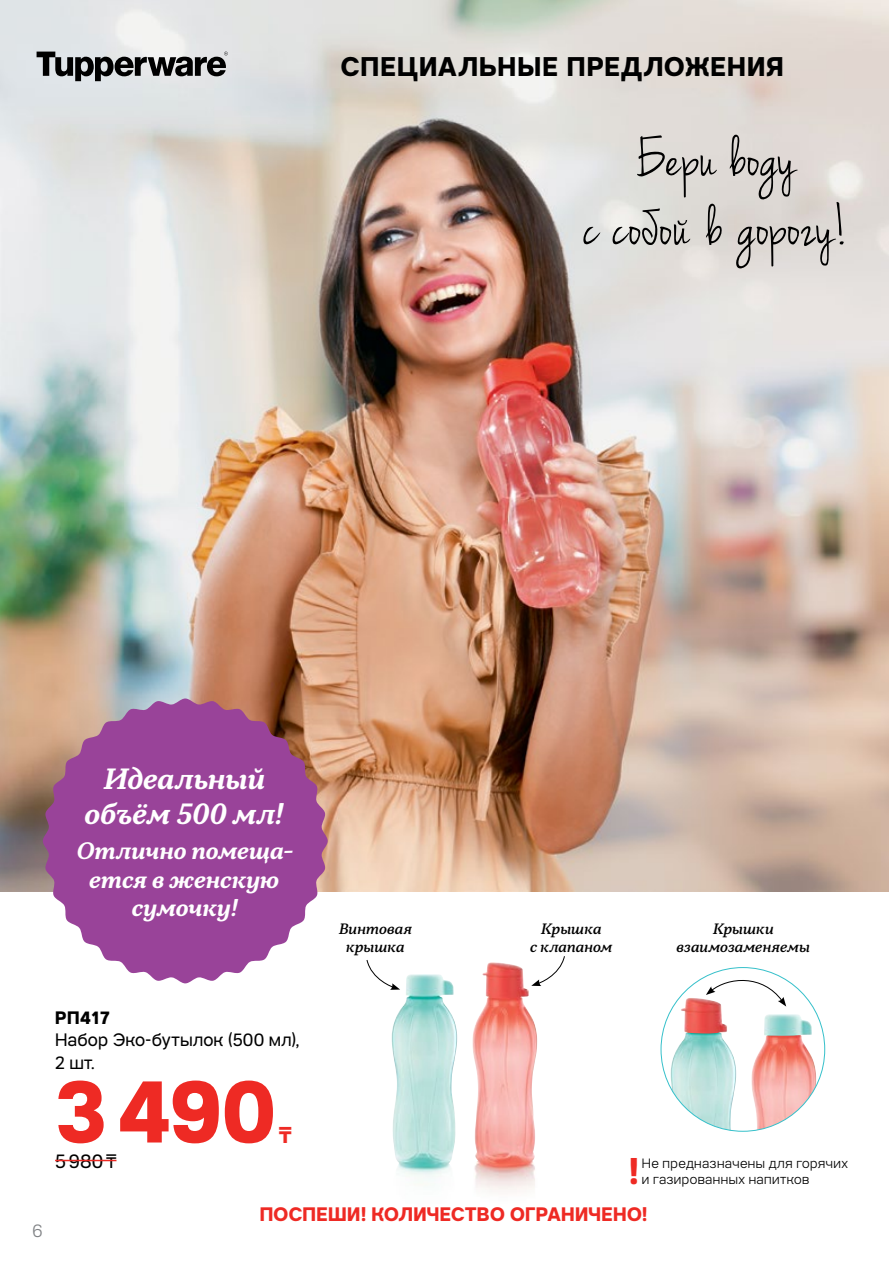
<style>
.page{position:relative;width:893px;height:1263px;background:#fff}
.page>*{position:absolute;margin:0;border:0;box-sizing:border-box;transform-origin:0 0}
.t1{font:700 88.5px "Tupper PRO";color:#ee2a24}
.t2{font:60px/69px "Tupperware Handwriting";letter-spacing:.02em;color:#000;text-align:center}
.t3{font:700 36.6px "Tupper PRO";color:#ee2a24}
.t4{font:italic 700 29.25px/35.1px "Tupper Serif";color:#fff;text-align:center}
.t5{font:700 27px "Tupper PRO";letter-spacing:.04em;color:#000}
.t6{font:italic 700 23.85px/28.5px "Tupper Serif";color:#fff;text-align:center}
.t7{font:700 22.5px "Noto Sans";color:#ee2a24}
.t8{font:700 19.5px "Tupper PRO";letter-spacing:.015em;color:#ee2a24}
.t9{font:19.5px "Tupper PRO";color:#000}
.t10{font:18px/22.5px "Tupper PRO";letter-spacing:.01em;color:#000}
.t11{font:700 18px "Tupper PRO";letter-spacing:.025em;color:#000}
.t12{font:300 18px "Tupper PRO";color:#808285}
.t13{font:italic 500 15px/18px "Tupper Serif";letter-spacing:.005em;color:#000;text-align:center}
.t14{font:300 13.5px/16.2px "Tupper PRO";letter-spacing:.03em;color:#000}
.s1{font-family:"Noto Sans";font-size:19.05px}
</style>
<div class="page">
<img style="left:0;top:0;width:889px;height:891px">
<hr style="left:55px;top:1160px;width:61px;height:1px;background:#ee2a24">
<img style="left:472px;top:962px;width:66px;height:228px">
<img style="left:392px;top:974px;width:65px;height:206px">
<img style="left:671px;top:1034px;width:65px;height:96px">
<img style="left:681px;top:998px;width:46px;height:36px">
<img style="left:751px;top:1036px;width:65px;height:94px">
<img style="left:764px;top:1014px;width:48px;height:22px">
<svg style="left:706px;top:974px;width:80px;height:32px"></svg>
<svg style="left:366px;top:960px;width:34px;height:30px"></svg>
<svg style="left:531px;top:956px;width:34px;height:30px"></svg>
<svg style="left:43px;top:698px;width:285px;height:285px;background:#a8629f"></svg>
<svg style="left:37px;top:52px;width:191px;height:29px;background:#818384"></svg>
<h3 class="t5" style="left:341px;top:45px;width:444px">СПЕЦИАЛЬНЫЕ ПРЕДЛОЖЕНИЯ</h3>
<h2 class="t2" style="left:583px;top:125px;width:266px">Бери воду<br>с собой в дорогу!</h2>
<h3 class="t4" style="left:85px;top:762px;width:201px">Идеальный объём 500 мл!</h3>
<h3 class="t6" style="left:77px;top:837px;width:218px">Отлично помеща&shy;ется в женскую сумочку!</h3>
<p class="t13" style="left:339px;top:920px;width:74px">Винтовая крышка</p>
<p class="t13" style="left:530px;top:920px;width:84px">Крышка<br>с клапаном</p>
<p class="t13" style="left:677px;top:920px;width:135px">Крышки взаимозаменяемы</p>
<p class="t12" style="left:32px;top:1216px;width:12px">6</p>
<p class="t11" style="left:55px;top:1003px;width:56px">РП417</p>
<p class="t10" style="left:55px;top:1027px;width:245px">Набор Эко-бутылок (500 мл),<br>2 шт.</p>
<h1 class="t1" style="left:55px;top:1040px;width:222px">3490</h1>
<h3 class="t7" style="left:279px;top:1118px;width:15px">₸</h3>
<h3 class="t9" style="left:55px;top:1145px;width:63px">5980 <span class="s1">₸</span></h3>
<h3 class="t3" style="left:629px;top:1142px;width:11px">!</h3>
<p class="t14" style="left:642px;top:1154px;width:208px">Не предназначены для горячих и газированных напитков</p>
<h3 class="t8" style="left:260px;top:1199px;width:389px">ПОСПЕШИ! КОЛИЧЕСТВО ОГРАНИЧЕНО!</h3>
</div>
